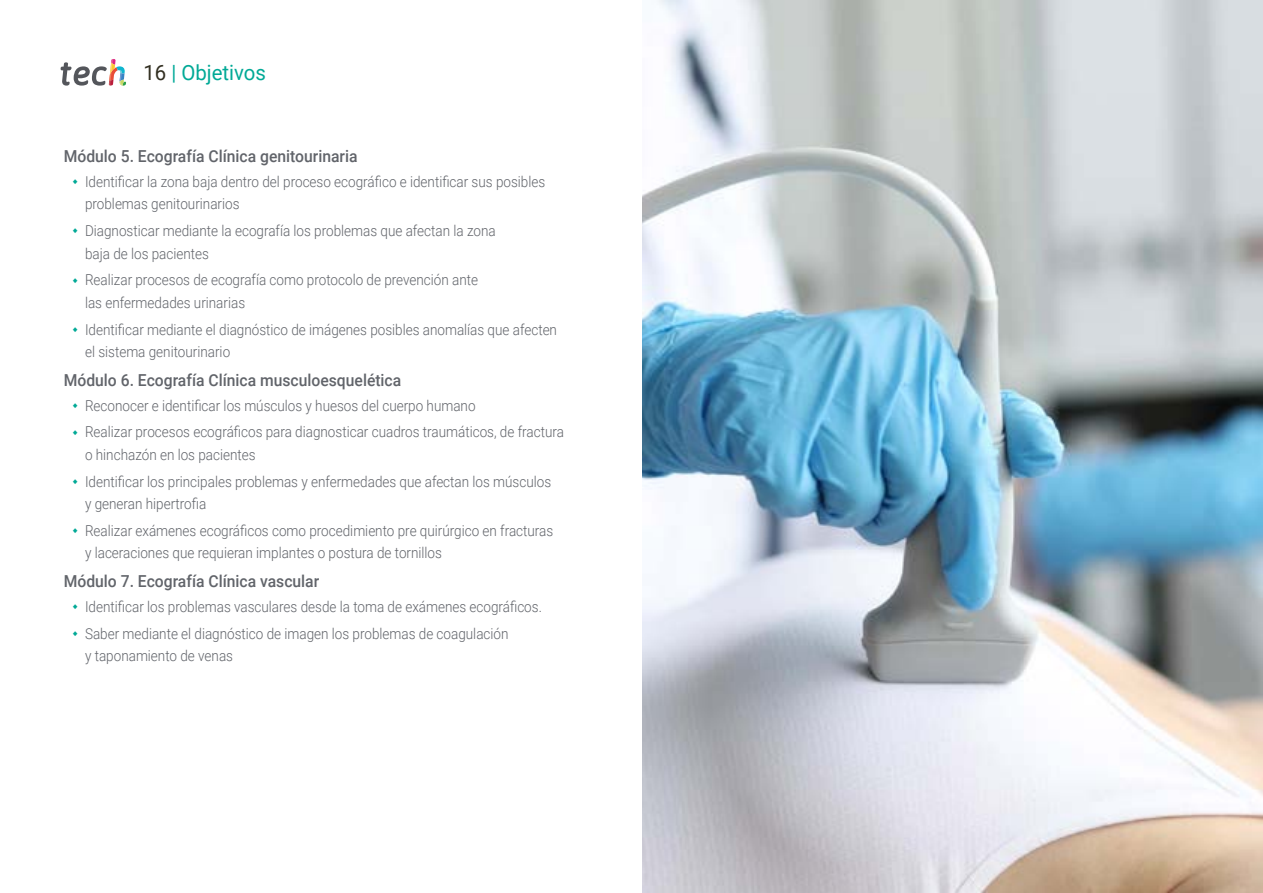
<style>
.page{position:relative;width:1263px;height:893px;background:#fff}
.page>*{position:absolute;margin:0;border:0;box-sizing:border-box;transform-origin:0 0}
.t1{font:21px "Roboto";color:#00a996}
.t2{font:500 16.5px "Roboto";color:#61646a;scale:.95 1}
.t3{font:300 15px/22.5px "Roboto";color:#61646a;scale:.9 1}
.s1{color:#312e20}
.s2{color:#00a997}
</style>
<div class="page">
<svg style="left:61px;top:59px;width:65px;height:27px"></svg>
<img style="left:642px;top:0;width:621px;height:893px">
<h1 class="t1" style="left:144px;top:57px;width:124px"><span class="s1">16</span> <span class="s2">|</span> Objetivos</h1>
<p class="t2" style="left:64px;top:145px;width:311px">Módulo 5. Ecografía Clínica genitourinaria</p>
<p class="t3" style="left:85px;top:170px;width:513px">Identificar la zona baja dentro del proceso ecográfico e identificar sus posibles problemas genitourinarios</p>
<p class="t3" style="left:85px;top:219px;width:458px">Diagnosticar mediante la ecografía los problemas que afectan la zona baja de los pacientes</p>
<p class="t3" style="left:85px;top:268px;width:438px">Realizar procesos de ecografía como protocolo de prevención ante las enfermedades urinarias</p>
<p class="t3" style="left:85px;top:318px;width:526px">Identificar mediante el diagnóstico de imágenes posibles anomalías que afecten el sistema genitourinario</p>
<p class="t2" style="left:64px;top:369px;width:357px">Módulo 6. Ecografía Clínica musculoesquelética</p>
<p class="t3" style="left:85px;top:391px;width:534px;line-height:26.7px">Reconocer e identificar los músculos y huesos del cuerpo humano<br>Realizar procesos ecográficos para diagnosticar cuadros traumáticos, de fractura</p>
<p class="t3" style="left:85px;top:441px;width:519px;line-height:26.7px">o hinchazón en los pacientes<br>Identificar los principales problemas y enfermedades que afectan los músculos</p>
<p class="t3" style="left:85px;top:490px;width:522px;line-height:26.7px">y generan hipertrofia<br>Realizar exámenes ecográficos como procedimiento pre quirúrgico en fracturas</p>
<p class="t3" style="left:85px;top:541px;width:398px">y laceraciones que requieran implantes o postura de tornillos</p>
<p class="t2" style="left:64px;top:570px;width:270px">Módulo 7. Ecografía Clínica vascular</p>
<p class="t3" style="left:85px;top:593px;width:509px;line-height:26.7px">Identificar los problemas vasculares desde la toma de exámenes ecográficos.<br>Saber mediante el diagnóstico de imagen los problemas de coagulación</p>
<p class="t3" style="left:85px;top:644px;width:166px">y taponamiento de venas</p>
</div>
